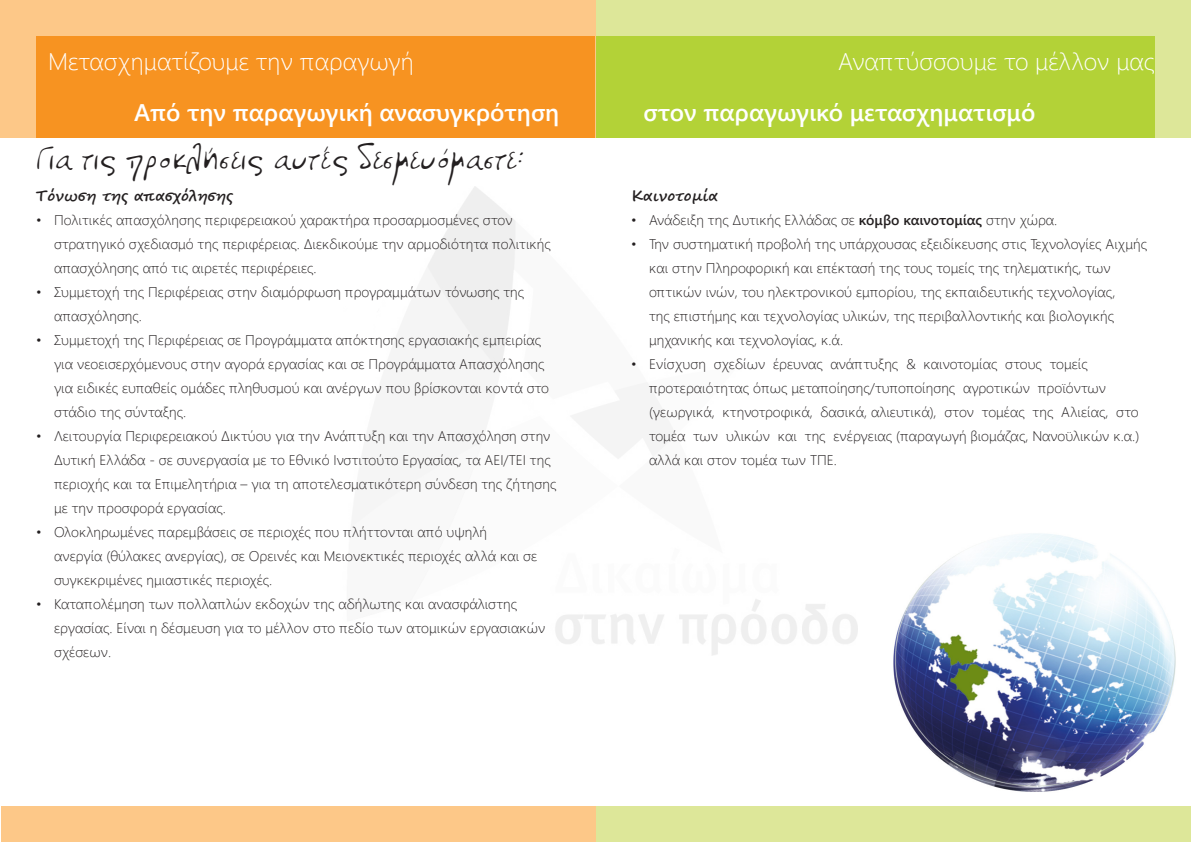
<style>
.page{position:relative;width:1191px;height:842px;background:#fff}
.page>*{position:absolute;margin:0;border:0;box-sizing:border-box;transform-origin:0 0}
.t1{font:35.1px "PF Libera";color:#231f20;scale:.92 1}
.t2{font:600 24px "Segoe UI";color:#fff}
.t3{font:300 24px "Segoe UI";color:#fff}
.t4{font:700 15px "Segoe Script";color:#231f20}
.t5{font:300 14px/24px "Segoe UI";color:#231f20}
.s1{font-weight:600}
</style>
<div class="page">
<div style="left:0;top:1px;width:596px;height:137px;background:#fdc888"></div>
<div style="left:596px;top:1px;width:594px;height:137px;background:#dde799"></div>
<div style="left:36px;top:36px;width:559px;height:102px;background:#f79321"></div>
<div style="left:596px;top:36px;width:558px;height:102px;background:#b3d237"></div>
<div style="left:0;top:806px;width:595px;height:35px;background:#fdc888"></div>
<div style="left:596px;top:806px;width:594px;height:35px;background:#dde799"></div>
<img style="left:893px;top:533px;width:283px;height:259px">
<p class="t3" style="left:48px;top:39px;width:367px">Μετασχηματίζουμε την παραγωγή</p>
<p class="t3" style="left:838px;top:39px;width:318px">Αναπτύσσουμε το μέλλον μας</p>
<p class="t2" style="left:134px;top:90px;width:427px">Από την παραγωγική ανασυγκρότηση</p>
<p class="t2" style="left:643px;top:90px;width:393px">στον παραγωγικό μετασχηματισμό</p>
<p class="t1" style="left:36px;top:139px;width:532px">Για τις προκλήσεις αυτές δεσμευόμαστε:</p>
<p class="t4" style="left:36px;top:184px;width:198px">Τόνωση της απασχόλησης</p>
<p class="t5" style="left:54px;top:207px;width:498px;text-indent:-18px">• Πολιτικές απασχόλησης περιφερειακού χαρακτήρα προσαρμοσμένες στον στρατηγικό σχεδιασμό της περιφέρειας. Διεκδικούμε την αρμοδιότητα πολιτικής απασχόλησης από τις αιρετές περιφέρειες.</p>
<p class="t5" style="left:54px;top:279px;width:472px;text-indent:-18px">• Συμμετοχή της Περιφέρειας στην διαμόρφωση προγραμμάτων τόνωσης της απασχόλησης.</p>
<p class="t5" style="left:54px;top:327px;width:496px;text-indent:-18px">• Συμμετοχή της Περιφέρειας σε Προγράμματα απόκτησης εργασιακής εμπειρίας για νεοεισερχόμενους στην αγορά εργασίας και σε Προγράμματα Απασχόλησης για ειδικές ευπαθείς ομάδες πληθυσμού και ανέργων που βρίσκονται κοντά στο στάδιο της σύνταξης.</p>
<p class="t5" style="left:54px;top:423px;width:504px;text-indent:-18px">• Λειτουργία Περιφερειακού Δικτύου για την Ανάπτυξη και την Απασχόληση στην Δυτική Ελλάδα - σε συνεργασία με το Εθνικό Ινστιτούτο Εργασίας, τα ΑΕΙ/ΤΕΙ της περιοχής και τα Επιμελητήρια – για τη αποτελεσματικότερη σύνδεση της ζήτησης με την προσφορά εργασίας.</p>
<p class="t5" style="left:54px;top:519px;width:485px;text-indent:-18px">• Ολοκληρωμένες παρεμβάσεις σε περιοχές που πλήττονται από υψηλή ανεργία (θύλακες ανεργίας), σε Ορεινές και Μειονεκτικές περιοχές αλλά και σε συγκεκριμένες ημιαστικές περιοχές.</p>
<p class="t5" style="left:54px;top:591px;width:493px;text-indent:-18px">• Καταπολέμηση των πολλαπλών εκδοχών της αδήλωτης και ανασφάλιστης εργασίας. Είναι η δέσμευση για το μέλλον στο πεδίο των ατομικών εργασιακών σχέσεων.</p>
<p class="t4" style="left:631px;top:184px;width:88px">Καινοτομία</p>
<p class="t5" style="left:631px;top:207px;width:428px">• Ανάδειξη της Δυτικής Ελλάδας σε <span class="s1">κόμβο καινοτομίας</span> στην χώρα.</p>
<p class="t5" style="left:649px;top:231px;width:500px;text-indent:-18px">• Την συστηματική προβολή της υπάρχουσας εξειδίκευσης στις Τεχνολογίες Αιχμής και στην Πληροφορική και επέκτασή της τους τομείς της τηλεματικής, των οπτικών ινών, του ηλεκτρονικού εμπορίου, της εκπαιδευτικής τεχνολογίας,<br>της επιστήμης και τεχνολογίας υλικών, της περιβαλλοντικής και βιολογικής μηχανικής και τεχνολογίας, κ.ά.</p>
<p class="t5" style="left:649px;top:351px;width:492px;text-indent:-18px">• Ενίσχυση σχεδίων έρευνας ανάπτυξης &amp; καινοτομίας στους τομείς προτεραιότητας όπως μεταποίησης/τυποποίησης αγροτικών προϊόντων (γεωργικά, κτηνοτροφικά, δασικά, αλιευτικά), στον τομέας της Αλιείας, στο τομέα των υλικών και της ενέργειας (παραγωγή βιομάζας, Νανοϋλικών κ.α.) αλλά και στον τομέα των ΤΠΕ.</p>
</div>
